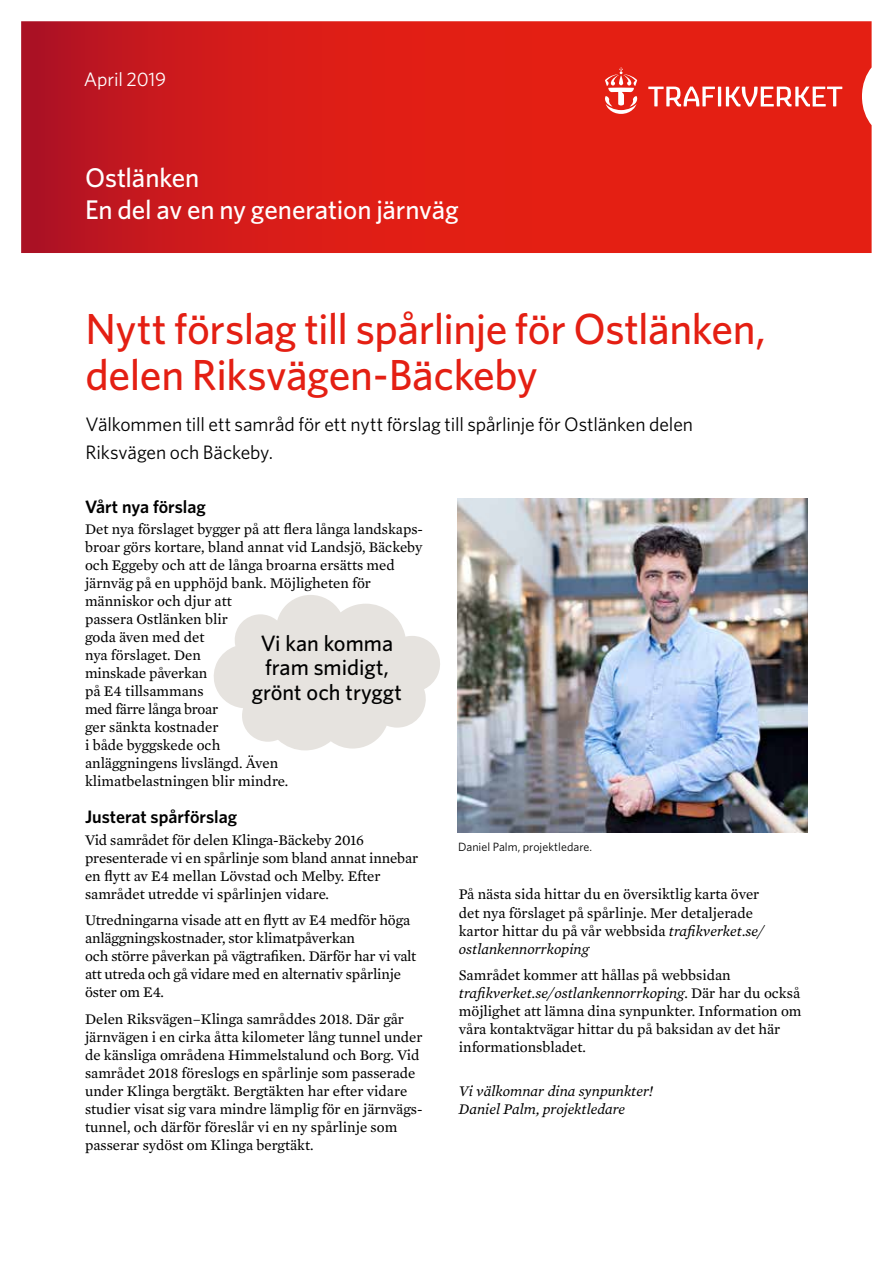
<style>
.page{position:relative;width:893px;height:1263px;background:#fff}
.page>*{position:absolute;margin:0;border:0;box-sizing:border-box;transform-origin:0 0}
.t1{font:500 43.5px/46.5px "Whitney";letter-spacing:-.01em;color:#e41f13}
.t2{font:500 27px/32.4px "Whitney";letter-spacing:-.005em;color:#fff}
.t3{font:500 22.35px/24.3px "Whitney";color:#000;text-align:center}
.t4{font:19.5px/27px "Whitney";letter-spacing:-.005em;color:#000}
.t5{font:19.5px "Whitney";letter-spacing:-.005em;color:#fff}
.t6{font:600 18px "Whitney";color:#000}
.t7{font:15px/18px "Mercury Text G2";color:#000}
.t8{font:italic 15px/18px "Mercury Text G2";color:#000}
.t9{font:12px "Whitney";color:#000}
.s1{font-style:italic}
</style>
<div class="page">
<svg style="left:21px;top:21px;width:851px;height:232px;background:#d81c17"></svg>
<svg style="left:648px;top:87px;width:194px;height:19px"></svg>
<svg style="left:604px;top:67px;width:34px;height:47px"></svg>
<img style="left:457px;top:498px;width:350px;height:335px">
<svg style="left:214px;top:595px;width:226px;height:155px"></svg>
<h3 class="t5" style="left:84px;top:66px;width:84px">April 2019</h3>
<h2 class="t2" style="left:85px;top:161px;width:375px">Ostlänken<br>En del av en ny generation järnväg</h2>
<h1 class="t1" style="left:85px;top:304px;width:682px">Nytt förslag till spårlinje för Ostlänken, delen Riksvägen-Bäckeby</h1>
<h3 class="t4" style="left:85px;top:411px;width:609px">Välkommen till ett samråd för ett nytt förslag till spårlinje för Ostlänken delen<br>Riksvägen och Bäckeby.</h3>
<p class="t6" style="left:85px;top:494px;width:122px">Vårt nya förslag</p>
<p class="t7" style="left:85px;top:519px;width:339px">Det nya förslaget bygger på att flera långa landskaps&shy;broar görs kortare, bland annat vid Landsjö, Bäckeby och Eggeby och att de långa broarna ersätts med järnväg på en upphöjd bank. Möjligheten för människor och djur att<br>passera Ostlänken blir<br>goda även med det<br>nya förslaget. Den<br>minskade påverkan<br>på E4 tillsammans<br>med färre långa broar<br>ger sänkta kostnader<br>i både byggskede och<br>anläggningens livslängd. Även<br>klimatbelastningen blir mindre.</p>
<p class="t6" style="left:85px;top:805px;width:154px">Justerat spårförslag</p>
<p class="t7" style="left:85px;top:830px;width:335px">Vid samrådet för delen Klinga-Bäckeby 2016 presenterade vi en spårlinje som bland annat innebar en flytt av E4 mellan Lövstad och Melby. Efter samrådet utredde vi spårlinjen vidare.</p>
<p class="t7" style="left:85px;top:910px;width:333px">Utredningarna visade att en flytt av E4 medför höga anläggningskostnader, stor klimatpåverkan<br>och större påverkan på vägtrafiken. Därför har vi valt att utreda och gå vidare med en alternativ spårlinje öster om E4.</p>
<p class="t7" style="left:85px;top:1009px;width:339px">Delen Riksvägen–Klinga samråddes 2018. Där går järnvägen i en cirka åtta kilometer lång tunnel under de känsliga områdena Himmelstalund och Borg. Vid samrådet 2018 föreslogs en spårlinje som passerade under Klinga bergtäkt. Bergtäkten har efter vidare studier visat sig vara mindre lämplig för en järnvägs&shy;tunnel, och därför föreslår vi en ny spårlinje som passerar sydöst om Klinga bergtäkt.</p>
<h3 class="t3" style="left:252px;top:631px;width:152px">Vi kan komma fram smidigt, grönt och tryggt</h3>
<p class="t9" style="left:458px;top:839px;width:136px">Daniel Palm, projektledare.</p>
<p class="t7" style="left:459px;top:885px;width:307px">På nästa sida hittar du en översiktlig karta över det nya förslaget på spårlinje. Mer detaljerade kartor hittar du på vår webbsida <span class="s1">trafikverket.se/ ostlankennorrkoping</span></p>
<p class="t7" style="left:459px;top:965px;width:344px">Samrådet kommer att hållas på webbsidan <span class="s1">trafikverket.se/ostlankennorrkoping</span>. Där har du också möjlighet att lämna dina synpunkter. Information om våra kontaktvägar hittar du på baksidan av det här informationsbladet.</p>
<p class="t8" style="left:459px;top:1081px;width:196px">Vi välkomnar dina synpunkter!<br>Daniel Palm, projektledare</p>
</div>
